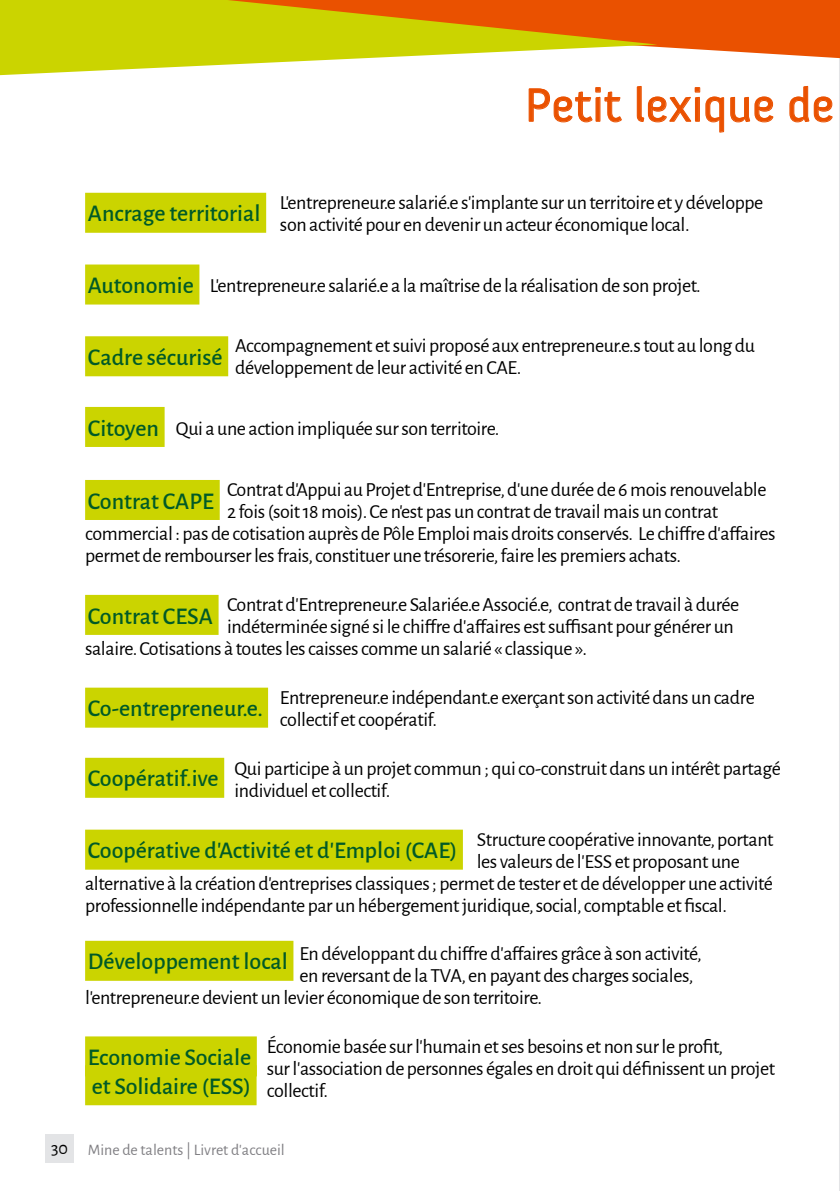
<style>
.page{position:relative;width:840px;height:1191px;background:#fff}
.page>*{position:absolute;margin:0;border:0;box-sizing:border-box;transform-origin:0 0}
.t1{font:48px "Anivers";color:#ea5100}
.t2{font:500 24px/28.8px "Alegreya Sans";color:#005a27}
.t3{font:20px/22px "Alegreya Sans";letter-spacing:-.02em;color:#000}
.t4{font:16px "Alegreya Sans";color:#818084}
.s1{font-weight:500;font-size:24px;color:#005a27}
.s2{font-size:18px;color:#000}
</style>
<div class="page">
<div style="left:45px;top:1134px;width:29px;height:28px;background:#e3e4e6"></div>
<hr style="left:838px;top:0;width:1px;height:1191px;background:#e3e4e6">
<svg style="left:657px;top:0;width:182px;height:58px;background:#ec6118"></svg>
<svg style="left:0;top:0;width:657px;height:75px;fill:#cbd400"></svg>
<div style="left:85px;top:829px;width:377px;height:40px;background:#cbd400"></div>
<div style="left:85px;top:193px;width:181px;height:40px;background:#cbd400"></div>
<div style="left:85px;top:264px;width:114px;height:40px;background:#cbd400"></div>
<div style="left:85px;top:336px;width:143px;height:40px;background:#cbd400"></div>
<div style="left:85px;top:407px;width:79px;height:40px;background:#cbd400"></div>
<div style="left:85px;top:687px;width:183px;height:40px;background:#cbd400"></div>
<div style="left:85px;top:758px;width:139px;height:40px;background:#cbd400"></div>
<div style="left:85px;top:940px;width:208px;height:40px;background:#cbd400"></div>
<div style="left:85px;top:1036px;width:172px;height:40px;background:#cbd400"></div>
<div style="left:85px;top:1065px;width:171px;height:40px;background:#cbd400"></div>
<div style="left:85px;top:480px;width:134px;height:40px;background:#cbd400"></div>
<div style="left:85px;top:595px;width:133px;height:40px;background:#cbd400"></div>
<svg style="left:528px;top:87px;width:93px;height:35px"></svg>
<svg style="left:636px;top:86px;width:63px;height:36px"></svg>
<svg style="left:705px;top:97px;width:18px;height:36px"></svg>
<svg style="left:730px;top:97px;width:42px;height:25px"></svg>
<svg style="left:789px;top:86px;width:43px;height:36px"></svg>
<h1 class="t1" style="left:524px;top:79px;width:311px">Petit lexique de</h1>
<p class="t2" style="left:88px;top:198px;width:174px">Ancrage territorial</p>
<p class="t3" style="left:280px;top:190px;width:484px">L’entrepreneur.e salarié.e s’implante sur un territoire et y développe son activité pour en devenir un acteur économique local.</p>
<p class="t3" style="left:88px;top:273px;width:614px"><span class="s1">Autonomie</span> L’entrepreneur.e salarié.e a la maîtrise de la réalisation de son projet.</p>
<p class="t2" style="left:88px;top:341px;width:136px">Cadre sécurisé</p>
<p class="t3" style="left:235px;top:334px;width:521px">Accompagnement et suivi proposé aux entrepreneur.e.s tout au long du développement de leur activité en CAE.</p>
<p class="t3" style="left:88px;top:417px;width:412px"><span class="s1">Citoyen</span> Qui a une action impliquée sur son territoire.</p>
<p class="t3" style="left:227px;top:477px;width:540px">Contrat d’Appui au Projet d’Entreprise, d’une durée de 6 mois renouvelable</p>
<p class="t3" style="left:227px;top:499px;width:492px">2 fois (soit 18 mois). Ce n’est pas un contrat de travail mais un contrat</p>
<p class="t3" style="left:85px;top:521px;width:691px">commercial : pas de cotisation auprès de Pôle Emploi mais droits conservés. Le chiffre d’affaires</p>
<p class="t3" style="left:85px;top:543px;width:597px">permet de rembourser les frais, constituer une trésorerie, faire les premiers achats.</p>
<p class="t2" style="left:88px;top:485px;width:127px">Contrat CAPE</p>
<p class="t3" style="left:227px;top:592px;width:513px">Contrat d’Entrepreneur.e Salariée.e Associé.e, contrat de travail à durée</p>
<p class="t3" style="left:227px;top:614px;width:508px">indéterminée signé si le chiffre d’affaires est suffisant pour générer un</p>
<p class="t3" style="left:85px;top:636px;width:503px">salaire. Cotisations à toutes les caisses comme un salarié « classique ».</p>
<p class="t2" style="left:88px;top:600px;width:126px">Contrat CESA</p>
<p class="t3" style="left:280px;top:685px;width:476px">Entrepreneur.e indépendant.e exerçant son activité dans un cadre collectif et coopératif.</p>
<p class="t2" style="left:88px;top:693px;width:176px">Co-entrepreneur.e.</p>
<p class="t3" style="left:234px;top:756px;width:547px">Qui participe à un projet commun ; qui co-construit dans un intérêt partagé individuel et collectif.</p>
<p class="t2" style="left:88px;top:763px;width:132px">Coopératif.ive</p>
<p class="t3" style="left:476px;top:827px;width:298px">Structure coopérative innovante, portant</p>
<p class="t3" style="left:476px;top:849px;width:264px">les valeurs de l’ESS et proposant une</p>
<p class="t3" style="left:85px;top:871px;width:688px">alternative à la création d’entreprises classiques ; permet de tester et de développer une activité</p>
<p class="t3" style="left:85px;top:893px;width:643px">professionnelle indépendante par un hébergement juridique, social, comptable et fiscal.</p>
<p class="t2" style="left:88px;top:835px;width:370px">Coopérative d’Activité et d’Emploi (CAE)</p>
<p class="t3" style="left:299px;top:942px;width:403px">En développant du chiffre d’affaires grâce à son activité,</p>
<p class="t3" style="left:299px;top:964px;width:395px">en reversant de la TVA, en payant des charges sociales,</p>
<p class="t3" style="left:85px;top:986px;width:458px">l’entrepreneur.e devient un levier économique de son territoire.</p>
<p class="t2" style="left:88px;top:946px;width:201px">Développement local</p>
<p class="t2" style="left:88px;top:1041px;width:165px">Economie Sociale et Solidaire (ESS)</p>
<p class="t3" style="left:266px;top:1035px;width:509px">économie basée sur l’humain et ses besoins et non sur le profit,<br>sur l’association de personnes égales en droit qui définissent un projet collectif.</p>
<p class="t4" style="left:51px;top:1138px;width:235px"><span class="s2">30</span> Mine de talents | Livret d’accueil</p>
</div>
